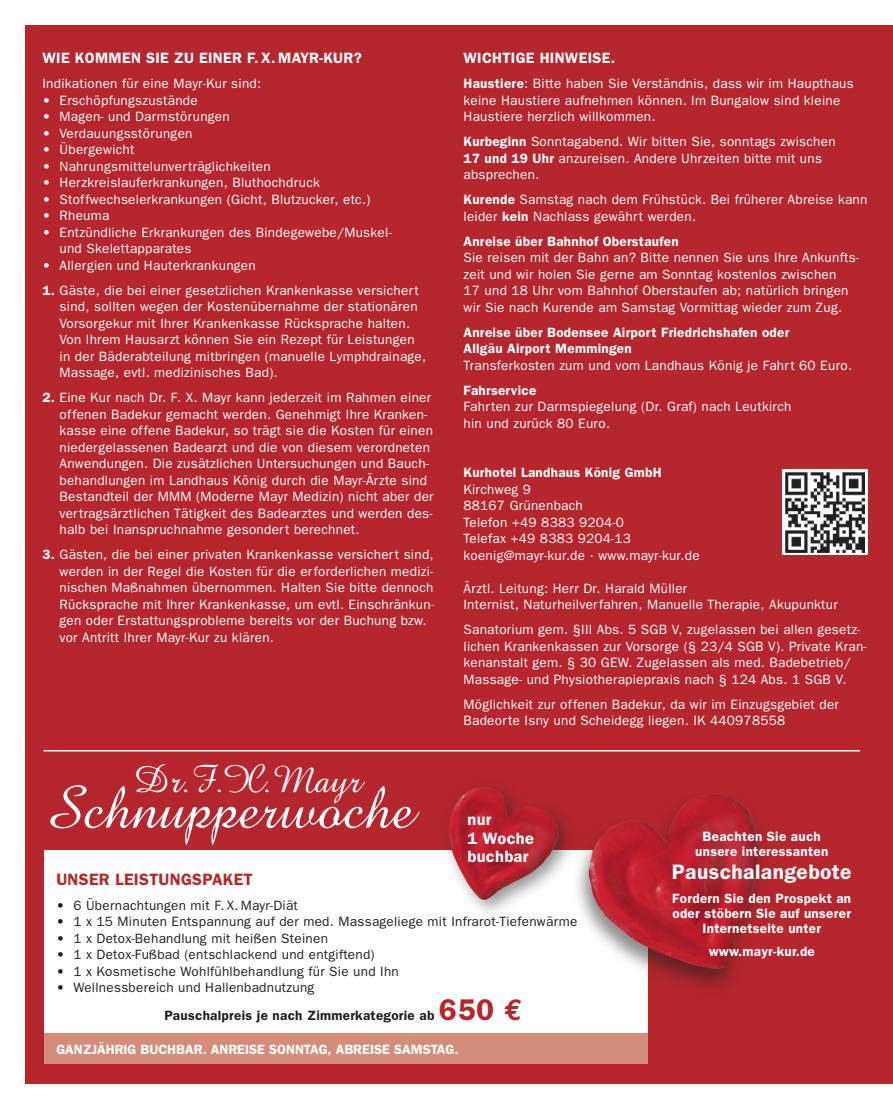
<style>
.page{position:relative;width:893px;height:1110px;background:#fff}
.page>*{position:absolute;margin:0;border:0;box-sizing:border-box;transform-origin:0 0}
.t1{font:60px "Amazone BT";color:#fff}
.t2{font:39px "Amazone BT";color:#fff}
.t3{font:600 30px "Franklin Gothic";color:#b5262d}
.t4{font:600 21px "Franklin Gothic";letter-spacing:.02em;color:#fff}
.t5{font:600 16.5px "Franklin Gothic";letter-spacing:.02em;color:#b5262d}
.t6{font:600 16.5px/18.1px "Franklin Gothic";letter-spacing:.02em;color:#fff}
.t7{font:600 15px "Franklin Gothic";letter-spacing:.02em;color:#fff}
.t8{font:13.5px/16.5px "Franklin Gothic";letter-spacing:.02em;color:#fff}
.t9{font:13.5px "Franklin Gothic";letter-spacing:.02em;color:#231f20}
.t10{font:600 13.5px/15px "Franklin Gothic";letter-spacing:.02em;color:#fff;text-align:center}
.t11{font:600 13.5px "Franklin Gothic";color:#fff}
.t12{font:600 13.5px "Franklin Gothic";letter-spacing:.02em;color:#231f20}
.s1{font-weight:600}
.s2{font-family:"Euro Mono";font-weight:700}
</style>
<div class="page">
<div style="left:26px;top:26px;width:867px;height:1058px;background:#b5262d"></div>
<svg style="left:782px;top:470px;width:85px;height:85px"></svg>
<img style="left:785px;top:473px;width:79px;height:79px">
<hr style="left:44px;top:750px;width:816px;height:1px;background:#fff">
<div style="left:44px;top:850px;width:603px;height:183px;background:#fff"></div>
<div style="left:440px;top:779px;width:138px;height:140px;background:#231f20;opacity:.48"></div>
<img style="left:464px;top:787px;width:20px;height:7px">
<div style="left:44px;top:1033px;width:603px;height:30px;background:#d48d7c"></div>
<div style="left:572px;top:791px;width:197px;height:204px;background:#231f20;opacity:.52"></div>
<img style="left:671px;top:793px;width:40px;height:32px">
<p class="t7" style="left:43px;top:49px;width:321px">WIE KOMMEN SIE ZU EINER F. X. MAYR-KUR?</p>
<p class="t8" style="left:43px;top:75px;width:220px">Indikationen für eine Mayr-Kur sind:</p>
<p class="t8" style="left:43px;top:92px;width:157px">• Erschöpfungszustände</p>
<p class="t8" style="left:43px;top:108px;width:189px">• Magen- und Darmstörungen</p>
<p class="t8" style="left:43px;top:125px;width:151px">• Verdauungsstörungen</p>
<p class="t8" style="left:43px;top:141px;width:94px">• Übergewicht</p>
<p class="t8" style="left:43px;top:158px;width:230px">• Nahrungsmittelunverträglichkeiten</p>
<p class="t8" style="left:43px;top:174px;width:279px">• Herzkreislauferkrankungen, Bluthochdruck</p>
<p class="t8" style="left:43px;top:191px;width:329px">• Stoffwechselerkrankungen (Gicht, Blutzucker, etc.)</p>
<p class="t8" style="left:43px;top:207px;width:68px">• Rheuma</p>
<p class="t8" style="left:60px;top:223px;width:334px;text-indent:-17px">• Entzündliche Erkrankungen des Bindegewebe/Muskel&shy;und Skelettapparates</p>
<p class="t8" style="left:43px;top:256px;width:215px">• Allergien und Hauterkrankungen</p>
<p class="t8" style="left:60px;top:281px;width:368px;text-indent:-17px"><span class="s1">1.</span> Gäste, die bei einer gesetzlichen Krankenkasse versichert sind, sollten wegen der Kostenübernahme der stationären Vorsorgekur mit Ihrer Krankenkasse Rücksprache halten.<br>Von Ihrem Hausarzt können Sie ein Rezept für Leistungen in der Bäderabteilung mitbringen (manuelle Lymphdrainage, Massage, evtl. medizinisches Bad).</p>
<p class="t8" style="left:60px;top:389px;width:375px;text-indent:-17px"><span class="s1">2.</span> Eine Kur nach Dr. F. X. Mayr kann jederzeit im Rahmen einer offenen Badekur gemacht werden. Genehmigt Ihre Kranken&shy;kasse eine offene Badekur, so trägt sie die Kosten für einen niedergelassenen Badearzt und die von diesem verordneten Anwendungen. Die zusätzlichen Untersuchungen und Bauch&shy;behandlungen im Landhaus König durch die Mayr-Ärzte sind Bestandteil der MMM (Moderne Mayr Medizin) nicht aber der vertragsärztlichen Tätigkeit des Badearztes und werden des&shy;halb bei Inanspruchnahme gesondert berechnet.</p>
<p class="t8" style="left:60px;top:546px;width:376px;text-indent:-17px"><span class="s1">3.</span> Gästen, die bei einer privaten Krankenkasse versichert sind, werden in der Regel die Kosten für die erforderlichen medizi&shy;nischen Maßnahmen übernommen. Halten Sie bitte dennoch Rücksprache mit Ihrer Krankenkasse, um evtl. Einschränkun&shy;gen oder Erstattungsprobleme bereits vor der Buchung bzw. vor Antritt Ihrer Mayr-Kur zu klären.</p>
<p class="t7" style="left:463px;top:49px;width:153px">WICHTIGE HINWEISE.</p>
<p class="t8" style="left:463px;top:75px;width:392px"><span class="s1">Haustiere</span>: Bitte haben Sie Verständnis, dass wir im Haupthaus keine Haustiere aufnehmen können. Im Bungalow sind kleine<br>Haustiere herzlich willkommen.</p>
<p class="t8" style="left:463px;top:133px;width:374px"><span class="s1">Kurbeginn</span> Sonntagabend. Wir bitten Sie, sonntags zwischen<br><span class="s1">17 und 19 Uhr</span> anzureisen. Andere Uhrzeiten bitte mit uns absprechen.</p>
<p class="t8" style="left:463px;top:191px;width:405px"><span class="s1">Kurende</span> Samstag nach dem Frühstück. Bei früherer Abreise kann leider <span class="s1">kein</span> Nachlass gewährt werden.</p>
<p class="t10" style="left:463px;top:233px;width:217px">Anreise über Bahnhof Oberstaufen</p>
<p class="t8" style="left:463px;top:249px;width:397px">Sie reisen mit der Bahn an? Bitte nennen Sie uns Ihre Ankunfts&shy;zeit und wir holen Sie gerne am Sonntag kostenlos zwischen<br>17 und 18 Uhr vom Bahnhof Oberstaufen ab; natürlich bringen wir Sie nach Kurende am Samstag Vormittag wieder zum Zug.</p>
<p class="t10" style="left:463px;top:323px;width:327px;line-height:16.5px;text-align:left">Anreise über Bodensee Airport Friedrichshafen oder<br>Allgäu Airport Memmingen</p>
<p class="t8" style="left:463px;top:356px;width:390px">Transferkosten zum und vom Landhaus König je Fahrt 60 Euro.</p>
<p class="t10" style="left:463px;top:382px;width:74px">Fahrservice</p>
<p class="t8" style="left:463px;top:398px;width:329px">Fahrten zur Darmspiegelung (Dr. Graf) nach Leutkirch hin und zurück 80 Euro.</p>
<p class="t10" style="left:463px;top:465px;width:200px">Kurhotel Landhaus König GmbH</p>
<p class="t8" style="left:463px;top:480px;width:238px">Kirchweg 9<br>88167 Grünenbach<br>Telefon +49 8383 9204-0<br>Telefax +49 8383 9204-13 koenig@mayr-kur.de · www.mayr-kur.de</p>
<p class="t8" style="left:463px;top:579px;width:376px">Ärztl. Leitung: Herr Dr. Harald Müller<br>Internist, Naturheilverfahren, Manuelle Therapie, Akupunktur</p>
<p class="t8" style="left:463px;top:621px;width:405px">Sanatorium gem. §III Abs. 5 SGB V, zugelassen bei allen gesetz&shy;lichen Krankenkassen zur Vorsorge (§ 23/4 SGB V). Private Kran&shy;kenanstalt gem. § 30 GEW. Zugelassen als med. Badebetrieb/ Massage- und Physiotherapiepraxis nach § 124 Abs. 1 SGB V.</p>
<p class="t8" style="left:463px;top:695px;width:377px">Möglichkeit zur offenen Badekur, da wir im Einzugsgebiet der<br>Badeorte Isny und Scheidegg liegen. IK 440978558</p>
<h2 class="t2" style="left:134px;top:757px;width:229px">Dr.F.X.Mayr</h2>
<h1 class="t1" style="left:44px;top:774px;width:372px">Schnupperwoche</h1>
<p class="t6" style="left:467px;top:810px;width:68px">nur<br>1 Woche buchbar</p>
<p class="t5" style="left:56px;top:869px;width:198px">UNSER LEISTUNGSPAKET</p>
<p class="t9" style="left:56px;top:897px;width:243px">• 6 Übernachtungen mit F. X. Mayr-Diät</p>
<p class="t9" style="left:56px;top:914px;width:522px">• 1 x 15 Minuten Entspannung auf der med. Massageliege mit Infrarot-Tiefenwärme</p>
<p class="t9" style="left:56px;top:930px;width:273px">• 1 x Detox-Behandlung mit heißen Steinen</p>
<p class="t9" style="left:56px;top:947px;width:320px">• 1 x Detox-Fußbad (entschlackend und entgiftend)</p>
<p class="t9" style="left:56px;top:963px;width:344px">• 1 x Kosmetische Wohlfühlbehandlung für Sie und Ihn</p>
<p class="t9" style="left:56px;top:980px;width:259px">• Wellnessbereich und Hallenbadnutzung</p>
<p class="t12" style="left:164px;top:1008px;width:271px">Pauschalpreis je nach Zimmerkategorie ab</p>
<h3 class="t3" style="left:439px;top:992px;width:85px">650 <span class="s2">€</span></h3>
<p class="t11" style="left:56px;top:1041px;width:404px">GANZJÄHRIG BUCHBAR. ANREISE SONNTAG, ABREISE SAMSTAG.</p>
<p class="t10" style="left:695px;top:828px;width:135px">Beachten Sie auch unsere interessanten</p>
<h3 class="t4" style="left:672px;top:859px;width:181px">Pauschalangebote</h3>
<p class="t10" style="left:672px;top:890px;width:180px">Fordern Sie den Prospekt an oder stöbern Sie auf unserer<br>Internetseite unter</p>
<p class="t10" style="left:709px;top:943px;width:108px">www.mayr-kur.de</p>
</div>
